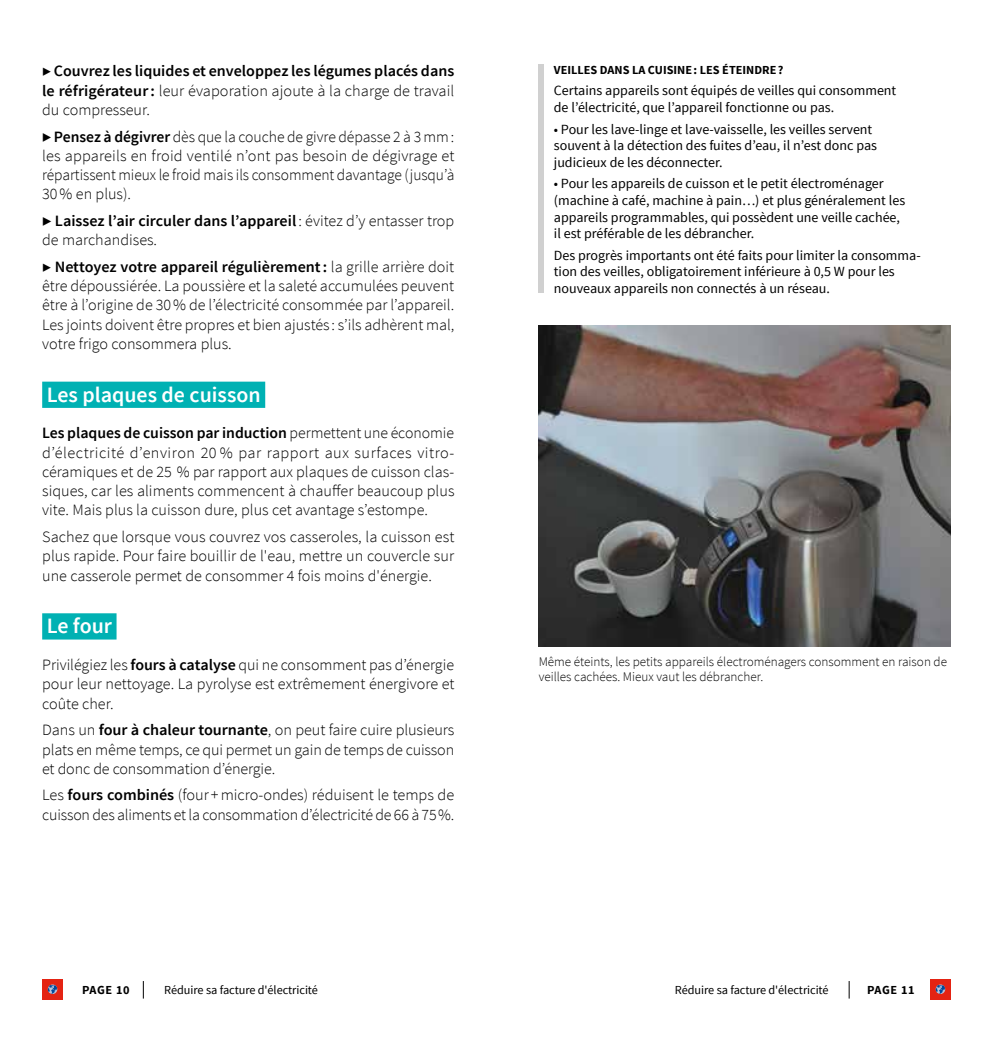
<style>
.page{position:relative;width:993px;height:1042px;background:#fff}
.page>*{position:absolute;margin:0;border:0;box-sizing:border-box;transform-origin:0 0}
.t1{font:600 21.88px "Source Sans Pro";color:#fff}
.t2{font:300 15.75px/19.2px "Source Sans Pro";color:#000;text-align:justify}
.t3{font:600 15.75px/19.2px "Source Sans Pro";color:#000;text-align:justify}
.t4{font:14px/16.6px "Source Sans Pro";color:#000}
.t5{font:300 13.12px/14.9px "Source Sans Pro";color:#000}
.t6{font:12.25px "Source Sans Pro";letter-spacing:-.005em;color:#000}
.t7{font:700 12.25px "Source Sans Pro";color:#000}
.s1{font-weight:300}
.s2{font-weight:600}
</style>
<div class="page">
<svg style="left:143px;top:981px;width:1px;height:17px"></svg>
<div style="left:42px;top:979px;width:21px;height:21px;background:#e42313"></div>
<svg style="left:48px;top:984px;width:9px;height:10px"></svg>
<svg style="left:848px;top:981px;width:1px;height:17px"></svg>
<div style="left:929px;top:979px;width:21px;height:21px;background:#e42313"></div>
<svg style="left:935px;top:984px;width:9px;height:10px"></svg>
<div style="left:42px;top:382px;width:223px;height:26px;background:#00b1b3"></div>
<div style="left:42px;top:613px;width:74px;height:26px;background:#00b1b3"></div>
<div style="left:538px;top:64px;width:5px;height:229px;background:#d0d0d0"></div>
<img style="left:538px;top:326px;width:412px;height:320px">
<p class="t3" style="left:42px;top:62px;width:413px"><span class="s1">▶</span> Couvrez les liquides et enveloppez les légumes placés dans le réfrigérateur: <span class="s1">leur évaporation ajoute à la charge de travail du compresseur.</span></p>
<p class="t2" style="left:42px;top:127px;width:414px"><span class="s2">▶ Pensez à dégivrer</span> dès que la couche de givre dépasse 2 à 3 mm: les appareils en froid ventilé n’ont pas besoin de dégivrage et répartissent mieux le froid mais ils consomment davantage (jusqu’à 30% en plus).</p>
<p class="t2" style="left:42px;top:211px;width:413px"><span class="s2">▶ Laissez l’air circuler dans l’appareil</span>: évitez d’y entasser trop de marchandises.</p>
<p class="t2" style="left:42px;top:257px;width:413px">▶ <span class="s2">Nettoyez votre appareil régulièrement:</span> la grille arrière doit être dépoussiérée. La poussière et la saleté accumulées peuvent être à l’origine de 30% de l’électricité consommée par l’appareil.<br>Les joints doivent être propres et bien ajustés : s’ils adhèrent mal, votre frigo consommera plus.</p>
<h1 class="t1" style="left:47px;top:381px;width:215px">Les plaques de cuisson</h1>
<p class="t2" style="left:42px;top:424px;width:413px"><span class="s2">Les plaques de cuisson par induction</span> permettent une économie d’électricité d’environ 20 % par rapport aux surfaces vitro&shy;céramiques et de 25 % par rapport aux plaques de cuisson clas&shy;siques, car les aliments commencent à chauffer beaucoup plus vite. Mais plus la cuisson dure, plus cet avantage s’estompe.</p>
<p class="t2" style="left:42px;top:527px;width:413px">Sachez que lorsque vous couvrez vos casseroles, la cuisson est plus rapide. Pour faire bouillir de l'eau, mettre un couvercle sur une casserole permet de consommer 4 fois moins d'énergie.</p>
<h1 class="t1" style="left:47px;top:612px;width:67px">Le four</h1>
<p class="t2" style="left:42px;top:655px;width:413px">Privilégiez les <span class="s2">fours à catalyse</span> qui ne consomment pas d’énergie pour leur nettoyage. La pyrolyse est extrêmement énergivore et coûte cher.</p>
<p class="t2" style="left:42px;top:720px;width:413px">Dans un <span class="s2">four à chaleur tournante</span>, on peut faire cuire plusieurs plats en même temps, ce qui permet un gain de temps de cuisson et donc de consommation d’énergie.</p>
<p class="t2" style="left:42px;top:785px;width:413px">Les <span class="s2">fours combinés</span> (four +micro-ondes) réduisent le temps de cuisson des aliments et la consommation d’électricité de 66 à 75%.</p>
<p class="t7" style="left:553px;top:62px;width:231px">VEILLES DANS LA CUISINE: LES ÉTEINDRE?</p>
<p class="t4" style="left:553px;top:83px;width:344px">Certains appareils sont équipés de veilles qui consomment de l’électricité, que l’appareil fonctionne ou pas.</p>
<p class="t4" style="left:553px;top:121px;width:324px">• Pour les lave-linge et lave-vaisselle, les veilles servent souvent à la détection des fuites d’eau, il n’est donc pas judicieux de les déconnecter.</p>
<p class="t4" style="left:553px;top:176px;width:353px">• Pour les appareils de cuisson et le petit électroménager (machine à café, machine à pain…) et plus généralement les appareils programmables, qui possèdent une veille cachée, il est préférable de les débrancher.</p>
<p class="t4" style="left:553px;top:247px;width:368px">Des progrès importants ont été faits pour limiter la consomma&shy;tion des veilles, obligatoirement inférieure à 0,5 W pour les nouveaux appareils non connectés à un réseau.</p>
<p class="t5" style="left:538px;top:655px;width:410px">Même éteints, les petits appareils électroménagers consomment en raison de veilles cachées. Mieux vaut les débrancher.</p>
<p class="t7" style="left:82px;top:981px;width:49px">PAGE 10</p>
<p class="t6" style="left:164px;top:982px;width:155px">Réduire sa facture d'électricité</p>
<p class="t6" style="left:674px;top:982px;width:155px">Réduire sa facture d'électricité</p>
<p class="t7" style="left:866px;top:981px;width:49px">PAGE 11</p>
</div>
